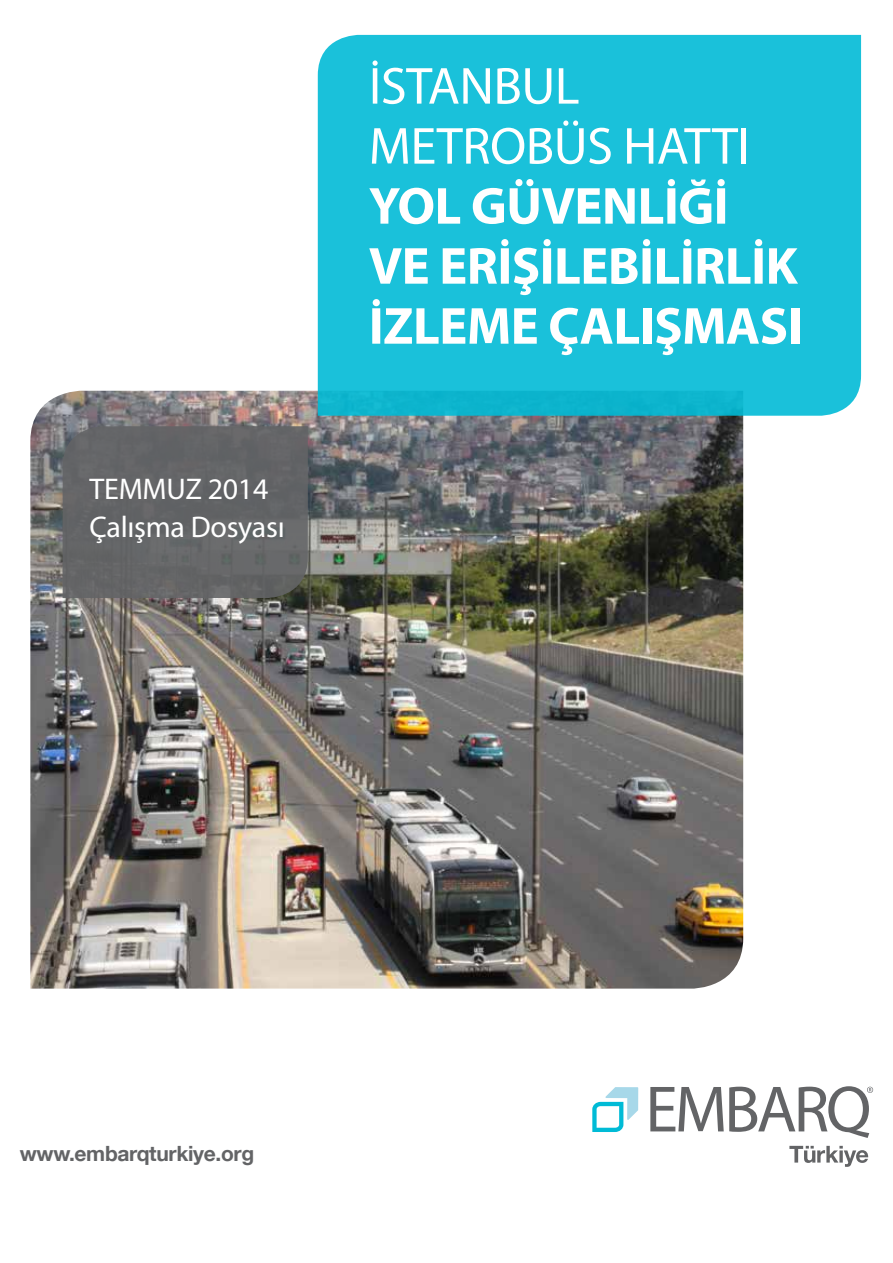
<style>
.page{position:relative;width:893px;height:1263px;background:#fff}
.page>*{position:absolute;margin:0;border:0;box-sizing:border-box;transform-origin:0 0}
.t1{font:700 52.5px/60px "Myriad Pro";letter-spacing:-.01em;color:#fff}
.t2{font:52.5px/60px "Myriad Pro";letter-spacing:-.01em;color:#fff}
.t3{font:30px/37.5px "Myriad Pro";letter-spacing:-.01em;color:#fff}
.t4{font:700 21px "Helvetica Neue LT Com";letter-spacing:-.015em;color:#636466}
</style>
<div class="page">
<img style="left:30px;top:391px;width:713px;height:597px">
<div style="left:318px;top:35px;width:543px;height:381px;background:#1ac1da"></div>
<div style="left:63px;top:426px;width:245px;height:172px;background:#646567"></div>
<svg style="left:592px;top:1087px;width:46px;height:45px"></svg>
<svg style="left:650px;top:1086px;width:223px;height:52px"></svg>
<svg style="left:789px;top:1146px;width:79px;height:21px"></svg>
<p class="t3" style="left:90px;top:470px;width:197px">TEMMUZ 2014<br>Çalışma Dosyası</p>
<p class="t2" style="left:369px;top:55px;width:383px">İSTANBUL<br>METROBÜS HATTI</p>
<p class="t1" style="left:369px;top:174px;width:435px">YOL GÜVENLİĞİ<br>VE ERİŞİLEBİLİRLİK<br>İZLEME ÇALIŞMASI</p>
<p class="t4" style="left:20px;top:1140px;width:236px">www.embarqturkiye.org</p>
</div>
